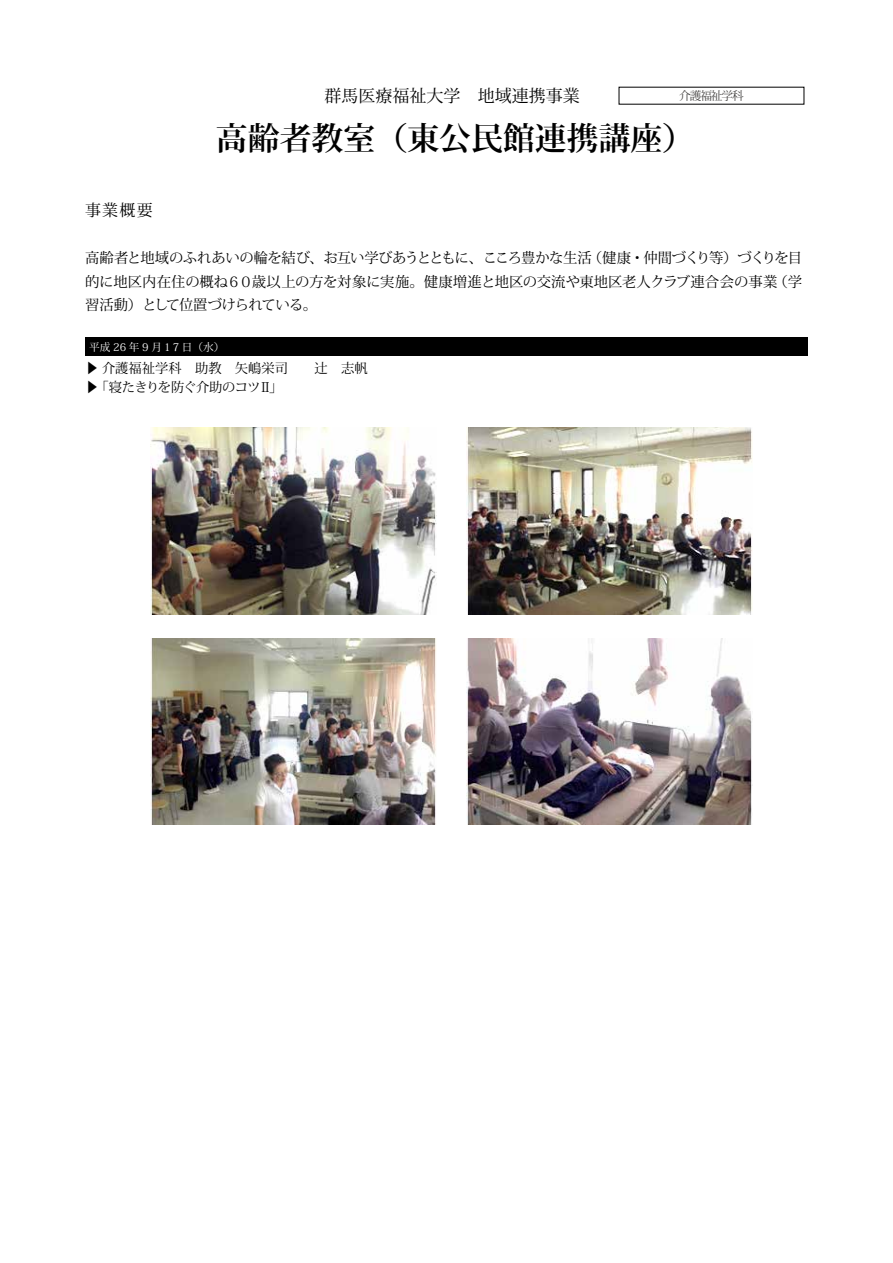
<style>
.page{position:relative;width:893px;height:1263px;background:#fff}
.page>*{position:absolute;margin:0;border:0;box-sizing:border-box;transform-origin:0 0}
.t1{font:700 31.95px "Koz Min Pro";color:#000}
.t2{font:16.95px "Koz Min Pro";color:#000}
.t3{font:15.9px "Koz Min Pro";color:#000}
.t4{font:14.4px/23.9px "Koz Min Pro";letter-spacing:-.02em;color:#000}
.t5{font:14.4px "Koz Min Pro";letter-spacing:-.08em;color:#000}
.t6{font:13.35px/18.6px "Koz Min Pro";letter-spacing:-.01em;color:#000}
.t7{font:13.35px "Koz Min Pro";letter-spacing:-.06em;color:#000}
.t8{font:11.7px "Koz Min Pro";letter-spacing:-.09em;color:#42403f}
.t9{font:10.65px "Koz Min Pro";color:#fff}
</style>
<div class="page">
<div style="left:85px;top:337px;width:723px;height:19px;background:#000"></div>
<img style="left:151px;top:428px;width:286px;height:186px">
<img style="left:466px;top:428px;width:287px;height:186px">
<img style="left:151px;top:638px;width:285px;height:187px">
<img style="left:466px;top:638px;width:287px;height:187px">
<p class="t3" style="left:85px;top:199px;width:69px">事業概要</p>
<p class="t2" style="left:325px;top:84px;width:257px">群馬医療福祉大学　地域連携事業</p>
<h1 class="t1" style="left:216px;top:115px;width:480px">高齢者教室（東公民館連携講座(</h1>
<p class="t8" style="left:679px;top:88px;width:66px">介護福祉学科</p>
<p class="t4" style="left:85px;top:245px;width:508px">高齢者と地域のふれあいの輪を結び、お互い学びあうとともに、こころ豊かな生活</p>
<p class="t5" style="left:588px;top:247px;width:216px">（健康・仲間づくり等）づくりを目</p>
<p class="t4" style="left:85px;top:269px;width:694px">的に地区内在住の概ね６０歳以上の方を対象に実施。健康増進と地区の交流や東地区老人クラブ連合会の事業習活動）として位置づけられている。</p>
<p class="t4" style="left:773px;top:269px;width:30px">（学</p>
<p class="t9" style="left:89px;top:339px;width:137px">平成 26 年 9 月１7 日（水(</p>
<p class="t6" style="left:269px;top:359px;width:100px;text-indent:-184px">▶ 介護福祉学科　助教　矢嶋栄司　　辻　志帆「</p>
<p class="t7" style="left:85px;top:378px;width:188px">▶ 「寝たきりを防ぐ介助のコツⅡ</p>
</div>
